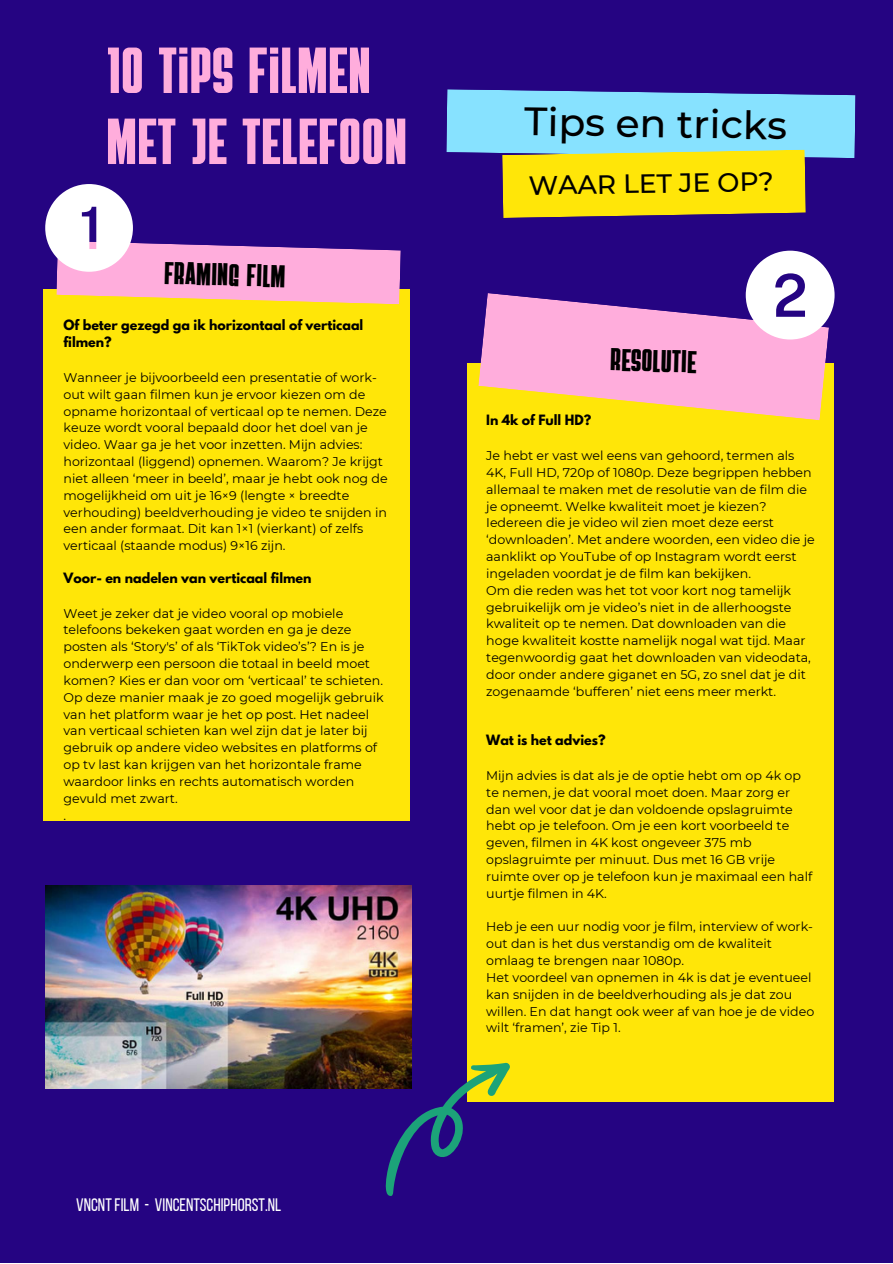
<style>
.page{position:relative;width:893px;height:1264px;background:#fff}
.page>*{position:absolute;margin:0;border:0;box-sizing:border-box;transform-origin:0 0}
.t1{font:64.8px/70.9px "Bridge";color:#ffaddc}
.t2{font:500 39.3px "Montserrat";color:#000}
.t3{font:31.5px "Bridge";color:#000}
.t4{font:500 26.4px "Montserrat";color:#000}
.t5{font:18px "Bebas Neue";color:#fff}
.t6{font:12.6px/16.8px "Montserrat";color:#000}
.t7{font:700 12.6px/16.8px "League Spartan";color:#000}
</style>
<div class="page">
<div style="left:0;top:0;width:892px;height:1262px;background:#250482"></div>
<svg style="left:446px;top:89px;width:409px;height:129px"></svg>
<div style="left:43px;top:289px;width:366px;height:531px;background:#ffe608"></div>
<div style="left:467px;top:362px;width:367px;height:739px;background:#ffe608"></div>
<img style="left:45px;top:885px;width:367px;height:203px">
<svg style="left:385px;top:1062px;width:125px;height:133px"></svg>
<svg style="left:478px;top:251px;width:356px;height:169px"></svg>
<svg style="left:45px;top:184px;width:356px;height:120px"></svg>
<h1 class="t1" style="left:106px;top:38px;width:303px">10 TIPS FILMEN<br>MET JE TELEFOON</h1>
<h3 class="t3" style="left:164px;top:258px;width:123px;rotate:2deg">FRAMING FILM</h3>
<p class="t7" style="left:63px;top:318px;width:301px">Of beter gezegd ga ik horizontaal of verticaal filmen?</p>
<p class="t6" style="left:63px;top:369px;width:326px">Wanneer je bijvoorbeeld een presentatie of work&shy;out wilt gaan filmen kun je ervoor kiezen om de opname horizontaal of verticaal op te nemen. Deze keuze wordt vooral bepaald door het doel van je video. Waar ga je het voor inzetten. Mijn advies: horizontaal (liggend) opnemen. Waarom? Je krijgt niet alleen ‘meer in beeld’, maar je hebt ook nog de mogelijkheid om uit je 16×9 (lengte × breedte verhouding) beeldverhouding je video te snijden in een ander formaat. Dit kan 1×1 (vierkant) of zelfs verticaal (staande modus) 9×16 zijn.</p>
<p class="t7" style="left:63px;top:571px;width:249px">Voor- en nadelen van verticaal filmen</p>
<p class="t6" style="left:63px;top:604px;width:322px">Weet je zeker dat je video vooral op mobiele telefoons bekeken gaat worden en ga je deze posten als ‘Story's’ of als ‘TikTok video’s’? En is je onderwerp een persoon die totaal in beeld moet komen? Kies er dan voor om ‘verticaal’ te schieten.<br>Op deze manier maak je zo goed mogelijk gebruik van het platform waar je het op post. Het nadeel van verticaal schieten kan wel zijn dat je later bij gebruik op andere video websites en platforms of op tv last kan krijgen van het horizontale frame waardoor links en rechts automatisch worden gevuld met zwart.<br>.</p>
<h3 class="t5" style="left:76px;top:1197px;width:206px">VNCNT FILM - VINCENTSCHIPHORST.NL</h3>
<h2 class="t2" style="left:525px;top:97px;width:264px;rotate:1deg">Tips en tricks</h2>
<h3 class="t4" style="left:528px;top:169px;width:246px;rotate:-1deg">WAAR LET JE OP?</h3>
<h3 class="t3" style="left:610px;top:345px;width:88px;rotate:2deg">RESOLUTIE</h3>
<p class="t7" style="left:486px;top:413px;width:107px">In 4k of Full HD?</p>
<p class="t6" style="left:486px;top:447px;width:330px">Je hebt er vast wel eens van gehoord, termen als 4K, Full HD, 720p of 1080p. Deze begrippen hebben allemaal te maken met de resolutie van de film die je opneemt. Welke kwaliteit moet je kiezen?<br>Iedereen die je video wil zien moet deze eerst ‘downloaden’. Met andere woorden, een video die je aanklikt op YouTube of op Instagram wordt eerst ingeladen voordat je de film kan bekijken.<br>Om die reden was het tot voor kort nog tamelijk gebruikelijk om je video’s niet in de allerhoogste kwaliteit op te nemen. Dat downloaden van die hoge kwaliteit kostte namelijk nogal wat tijd. Maar tegenwoordig gaat het downloaden van videodata, door onder andere giganet en 5G, zo snel dat je dit zogenaamde ‘bufferen’ niet eens meer merkt.</p>
<p class="t7" style="left:486px;top:733px;width:121px">Wat is het advies?</p>
<p class="t6" style="left:486px;top:767px;width:327px">Mijn advies is dat als je de optie hebt om op 4k op te nemen, je dat vooral moet doen. Maar zorg er dan wel voor dat je dan voldoende opslagruimte hebt op je telefoon. Om je een kort voorbeeld te geven, filmen in 4K kost ongeveer 375 mb opslagruimte per minuut. Dus met 16 GB vrije ruimte over op je telefoon kun je maximaal een half uurtje filmen in 4K.</p>
<p class="t6" style="left:486px;top:918px;width:329px">Heb je een uur nodig voor je film, interview of work&shy;out dan is het dus verstandig om de kwaliteit omlaag te brengen naar 1080p.<br>Het voordeel van opnemen in 4k is dat je eventueel kan snijden in de beeldverhouding als je dat zou willen. En dat hangt ook weer af van hoe je de video wilt ‘framen’, zie Tip 1.</p>
</div>
